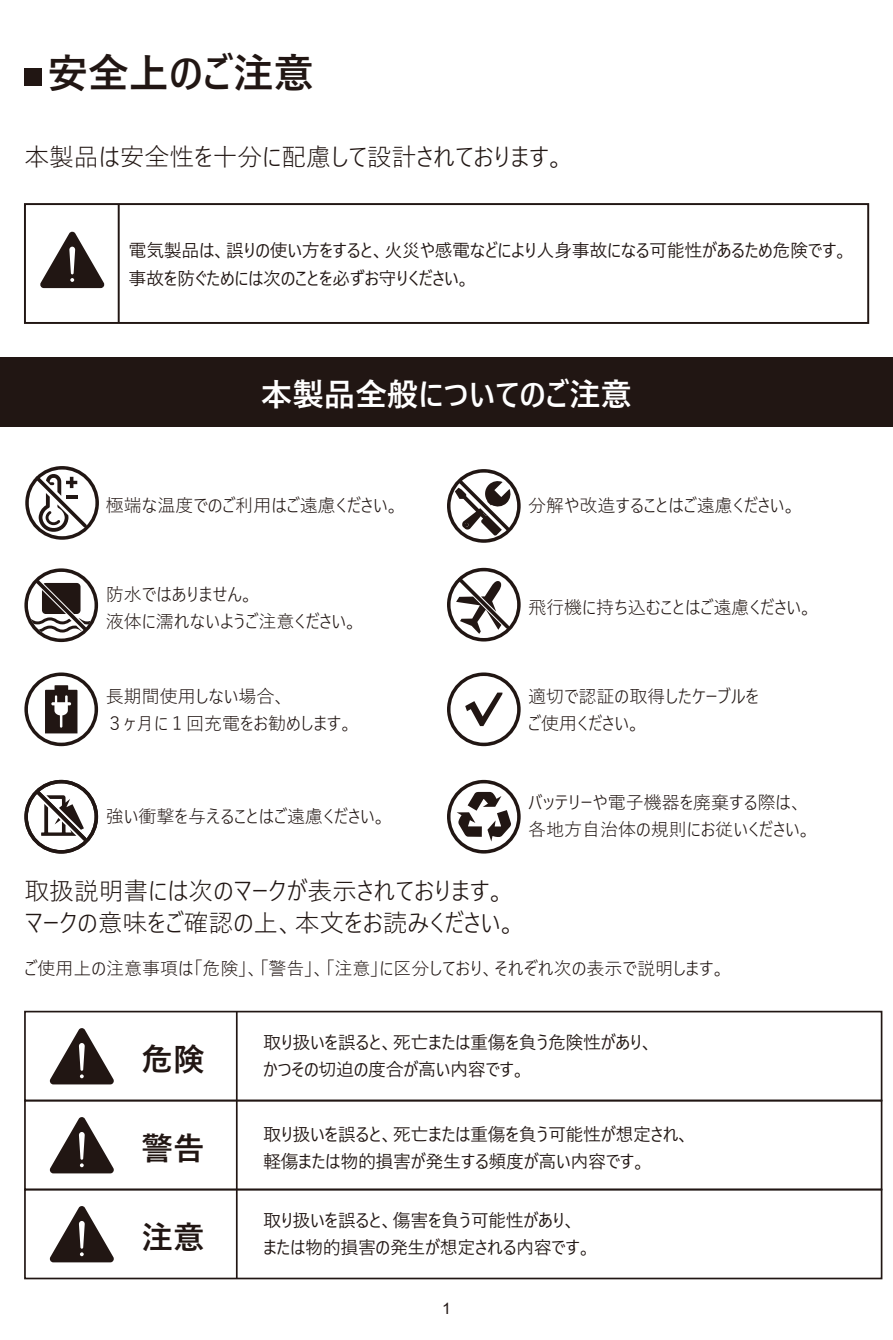
<style>
.page{position:relative;width:893px;height:1340px;background:#fff}
.page>*{position:absolute;margin:0;border:0;box-sizing:border-box;transform-origin:0 0}
.t1{font:600 40.5px "Yu Gothic UI";color:#211613}
.t2{font:600 31.5px "Yu Gothic UI";color:#fff}
.t3{font:600 31.5px "Yu Gothic UI";color:#211613}
.t4{font:300 24.75px/31.5px "Yu Gothic UI";color:#211613}
.t5{font:300 18px/27px "Yu Gothic UI";color:#211613}
.t6{font:18px/27px "Yu Gothic UI";letter-spacing:-.02em;color:#211613}
.t7{font:15.75px "Arial";color:#211613}
</style>
<div class="page">
<div style="left:25px;top:69px;width:17px;height:17px;background:#211613"></div>
<div style="left:24px;top:203px;width:845px;height:121px;border:2px solid #211613"></div>
<svg style="left:40px;top:231px;width:65px;height:57px"></svg>
<div style="left:0;top:357px;width:893px;height:69px;background:#211613"></div>
<hr style="left:118px;top:205px;width:2px;height:118px;background:#211613">
<div style="left:24px;top:1010px;width:858px;height:91px;border:2px solid #211613"></div>
<svg style="left:49px;top:1028px;width:65px;height:56px"></svg>
<div style="left:24px;top:1099px;width:858px;height:91px;border:2px solid #211613"></div>
<svg style="left:49px;top:1117px;width:65px;height:56px"></svg>
<div style="left:24px;top:1188px;width:858px;height:91px;border:2px solid #211613"></div>
<svg style="left:49px;top:1206px;width:65px;height:56px"></svg>
<svg style="left:447px;top:469px;width:74px;height:74px"></svg>
<svg style="left:25px;top:466px;width:74px;height:73px"></svg>
<hr style="left:66px;top:495px;width:11px;height:4px;background:#211613">
<svg style="left:24px;top:568px;width:74px;height:74px"></svg>
<svg style="left:447px;top:568px;width:74px;height:73px"></svg>
<svg style="left:24px;top:672px;width:74px;height:74px"></svg>
<svg style="left:447px;top:672px;width:74px;height:74px"></svg>
<svg style="left:447px;top:780px;width:74px;height:73px"></svg>
<svg style="left:24px;top:780px;width:74px;height:73px"></svg>
<hr style="left:236px;top:1011px;width:2px;height:267px;background:#211613">
<h1 class="t1" style="left:48px;top:51px;width:268px">安全上のご注意</h1>
<h3 class="t4" style="left:24px;top:138px;width:543px">本製品は安全性を十分に配慮して設計されております。</h3>
<p class="t6" style="left:129px;top:235px;width:721px">電気製品は、誤りの使い方をすると、火災や感電などにより人身事故になる可能性があるため危険です。事故を防ぐためには次のことを必ずお守りください。</p>
<h2 class="t2" style="left:261px;top:377px;width:373px">本製品全般についてのご注意</h2>
<p class="t5" style="left:106px;top:490px;width:295px">極端な温度でのご利用はご遠慮ください。</p>
<p class="t5" style="left:528px;top:490px;width:270px">分解や改造することはご遠慮ください。</p>
<p class="t5" style="left:106px;top:578px;width:254px">防水ではありません。<br>液体に濡れないようご注意ください。</p>
<p class="t5" style="left:106px;top:680px;width:249px">長期間使用しない場合、<br>３ヶ月に１回充電をお勧めします。</p>
<p class="t5" style="left:106px;top:800px;width:282px">強い衝撃を与えることはご遠慮ください。</p>
<p class="t5" style="left:528px;top:592px;width:286px">飛行機に持ち込むことはご遠慮ください。</p>
<p class="t5" style="left:528px;top:680px;width:232px">適切で認証の取得したケーブルをご使用ください。</p>
<p class="t5" style="left:528px;top:786px;width:285px">バッテリーや電子機器を廃棄する際は、各地方自治体の規則にお従いください。</p>
<h3 class="t4" style="left:24px;top:872px;width:494px">取扱説明書には次のマークが表示されております。マークの意味をご確認の上、本文をお読みください。</h3>
<p class="t5" style="left:24px;top:952px;width:703px">ご使用上の注意事項は「危険」、「警告」、「注意」に区分しており、それぞれ次の表示で説明します。</p>
<h2 class="t3" style="left:142px;top:1041px;width:64px">危険</h2>
<h2 class="t3" style="left:142px;top:1130px;width:64px">警告</h2>
<h2 class="t3" style="left:142px;top:1219px;width:64px">注意</h2>
<p class="t6" style="left:263px;top:1026px;width:392px">取り扱いを誤ると、死亡または重傷を負う危険性があり、かつその切迫の度合が高い内容です。</p>
<p class="t6" style="left:263px;top:1118px;width:429px">取り扱いを誤ると、死亡または重傷を負う可能性が想定され、軽傷または物的損害が発生する頻度が高い内容です。</p>
<p class="t6" style="left:263px;top:1204px;width:330px">取り扱いを誤ると、傷害を負う可能性があり、または物的損害の発生が想定される内容です。</p>
<p class="t7" style="left:442px;top:1297px;width:10px">1</p>
</div>
